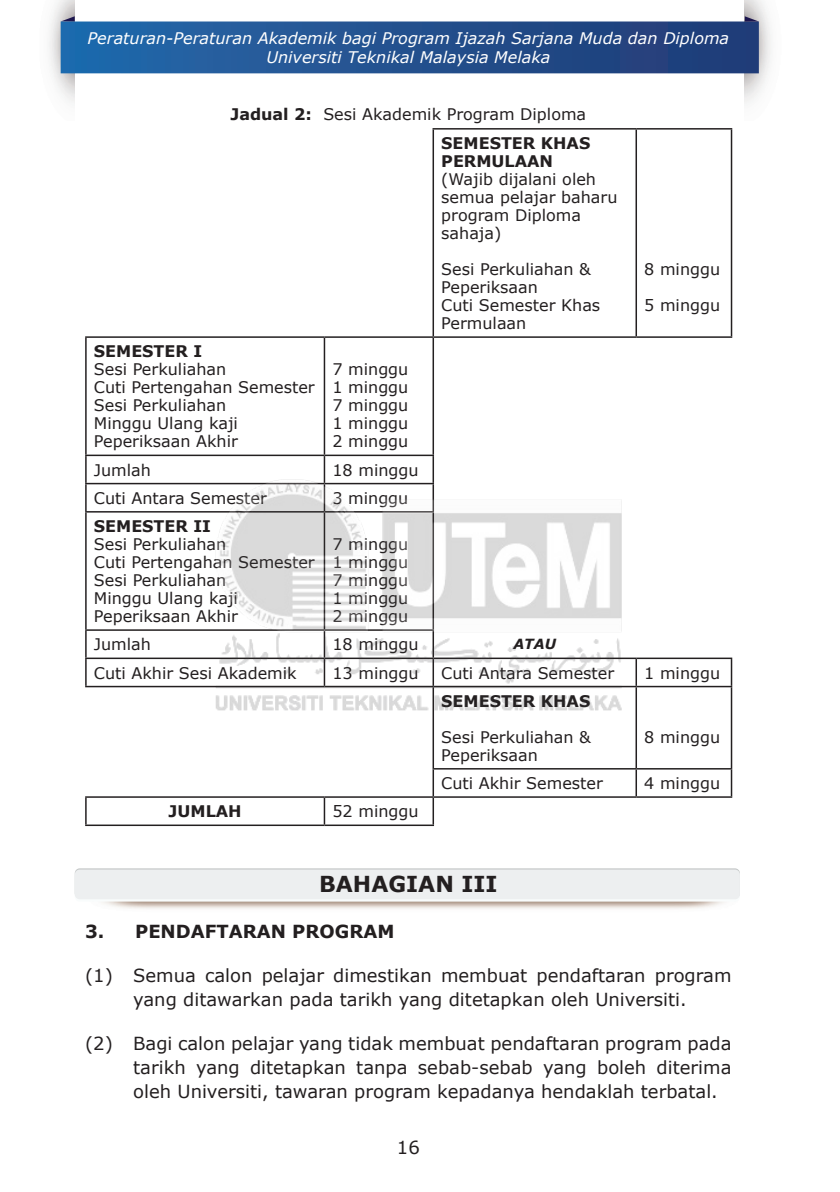
<style>
.page{position:relative;width:840px;height:1192px;background:#fff}
.page>*{position:absolute;margin:0;border:0;box-sizing:border-box;transform-origin:0 0}
.t1{font:700 22px "Verdana";color:#231f20}
.t2{font:18px/24px "Verdana";color:#231f20;text-align:center}
.t3{font:700 18px "Verdana";color:#231f20}
.t4{font:16px/18px "Verdana";color:#231f20}
.t5{font:italic 16px/19.2px "Verdana";color:#fff;text-align:center}
.t6{font:700 16px "Verdana";color:#231f20}
.t7{font:italic 700 14px "Verdana";color:#231f20}
.s1{font-weight:700}
</style>
<div class="page">
<img style="left:49px;top:0;width:26px;height:103px">
<svg style="left:61px;top:16px;width:698px;height:57px;background:#366199"></svg>
<div style="left:75px;top:872px;width:665px;height:29px;background:#f9fcfc;border-radius:5px"></div>
<svg style="left:75px;top:868px;width:665px;height:30px"></svg>
<div style="left:75px;top:869px;width:665px;height:30px;background:#edeff0;border-radius:5px"></div>
<hr style="left:85px;top:336px;width:239px;height:2px;background:#231f20">
<hr style="left:85px;top:338px;width:2px;height:117px;background:#231f20">
<hr style="left:324px;top:336px;width:109px;height:2px;background:#231f20">
<hr style="left:324px;top:338px;width:1px;height:117px;background:#231f20">
<hr style="left:432px;top:338px;width:2px;height:117px;background:#231f20">
<hr style="left:85px;top:455px;width:239px;height:1px;background:#231f20">
<hr style="left:85px;top:456px;width:2px;height:27px;background:#231f20">
<hr style="left:324px;top:455px;width:110px;height:1px;background:#231f20">
<hr style="left:432px;top:456px;width:2px;height:27px;background:#231f20">
<hr style="left:85px;top:483px;width:239px;height:1px;background:#231f20">
<hr style="left:85px;top:484px;width:2px;height:27px;background:#231f20">
<svg style="left:324px;top:456px;width:1px;height:22px"></svg>
<hr style="left:85px;top:511px;width:239px;height:1px;background:#231f20">
<hr style="left:85px;top:512px;width:2px;height:117px;background:#231f20">
<hr style="left:85px;top:629px;width:239px;height:2px;background:#231f20">
<hr style="left:85px;top:631px;width:2px;height:26px;background:#231f20">
<hr style="left:85px;top:657px;width:239px;height:2px;background:#231f20">
<hr style="left:85px;top:659px;width:2px;height:27px;background:#231f20">
<hr style="left:433px;top:657px;width:203px;height:2px;background:#231f20">
<hr style="left:636px;top:657px;width:96px;height:2px;background:#231f20">
<hr style="left:635px;top:659px;width:2px;height:27px;background:#231f20">
<svg style="left:731px;top:659px;width:1px;height:27px"></svg>
<hr style="left:85px;top:686px;width:239px;height:1px;background:#231f20">
<hr style="left:433px;top:686px;width:203px;height:1px;background:#231f20">
<hr style="left:432px;top:687px;width:2px;height:81px;background:#231f20">
<hr style="left:636px;top:686px;width:96px;height:1px;background:#231f20">
<hr style="left:635px;top:687px;width:2px;height:81px;background:#231f20">
<hr style="left:731px;top:687px;width:1px;height:81px;background:#231f20">
<hr style="left:432px;top:768px;width:204px;height:1px;background:#231f20">
<hr style="left:432px;top:769px;width:2px;height:27px;background:#231f20">
<hr style="left:636px;top:768px;width:96px;height:1px;background:#231f20">
<hr style="left:635px;top:769px;width:2px;height:27px;background:#231f20">
<svg style="left:731px;top:769px;width:1px;height:27px"></svg>
<hr style="left:85px;top:796px;width:239px;height:2px;background:#231f20">
<hr style="left:85px;top:798px;width:2px;height:26px;background:#231f20">
<hr style="left:324px;top:796px;width:109px;height:2px;background:#231f20">
<svg style="left:324px;top:798px;width:1px;height:26px"></svg>
<hr style="left:433px;top:796px;width:203px;height:2px;background:#231f20">
<hr style="left:432px;top:798px;width:2px;height:26px;background:#231f20">
<hr style="left:636px;top:796px;width:96px;height:2px;background:#231f20">
<hr style="left:85px;top:824px;width:239px;height:2px;background:#231f20">
<hr style="left:324px;top:824px;width:110px;height:2px;background:#231f20">
<hr style="left:432px;top:128px;width:204px;height:2px;background:#231f20">
<hr style="left:432px;top:130px;width:2px;height:206px;background:#231f20">
<hr style="left:636px;top:128px;width:96px;height:2px;background:#231f20">
<hr style="left:635px;top:130px;width:2px;height:206px;background:#231f20">
<hr style="left:731px;top:130px;width:1px;height:206px;background:#231f20">
<hr style="left:433px;top:336px;width:203px;height:2px;background:#231f20">
<hr style="left:636px;top:336px;width:96px;height:2px;background:#231f20">
<img style="left:210px;top:478px;width:420px;height:236px">
<p class="t5" style="left:88px;top:28px;width:643px">Peraturan-Peraturan Akademik bagi Program Ijazah Sarjana Muda dan Diploma<br>Universiti Teknikal Malaysia Melaka</p>
<p class="t4" style="left:230px;top:100px;width:361px;line-height:29px;text-align:right"><span class="s1">Jadual 2:</span> Sesi Akademik Program Diploma<br><span class="s1">SEMESTER KHAS</span></p>
<p class="t6" style="left:441px;top:150px;width:113px">PERMULAAN</p>
<p class="t4" style="left:441px;top:170px;width:178px">(Wajib dijalani oleh semua pelajar baharu program Diploma sahaja)</p>
<p class="t4" style="left:441px;top:260px;width:161px">Sesi Perkuliahan &amp;<br>Peperiksaan<br>Cuti Semester Khas<br>Permulaan</p>
<p class="t4" style="left:644px;top:260px;width:77px">8 minggu</p>
<p class="t4" style="left:644px;top:296px;width:77px">5 minggu</p>
<p class="t6" style="left:94px;top:340px;width:110px">SEMESTER I</p>
<p class="t4" style="left:94px;top:360px;width:222px">Sesi Perkuliahan<br>Cuti Pertengahan Semester<br>Sesi Perkuliahan<br>Minggu Ulang kaji<br>Peperiksaan Akhir</p>
<p class="t4" style="left:332px;top:360px;width:77px;text-align:justify">7 minggu 1 minggu 7 minggu 1 minggu 2 minggu</p>
<p class="t4" style="left:94px;top:461px;width:59px">Jumlah</p>
<p class="t4" style="left:332px;top:461px;width:88px">18 minggu</p>
<p class="t4" style="left:94px;top:489px;width:174px">Cuti Antara Semester</p>
<p class="t4" style="left:332px;top:489px;width:77px">3 minggu</p>
<p class="t6" style="left:94px;top:515px;width:119px">SEMESTER II</p>
<p class="t4" style="left:94px;top:535px;width:222px">Sesi Perkuliahan<br>Cuti Pertengahan Semester<br>Sesi Perkuliahan<br>Minggu Ulang kaji<br>Peperiksaan Akhir</p>
<p class="t4" style="left:332px;top:535px;width:77px;text-align:justify">7 minggu 1 minggu 7 minggu 1 minggu 2 minggu</p>
<p class="t4" style="left:94px;top:635px;width:59px">Jumlah</p>
<p class="t4" style="left:332px;top:635px;width:88px">18 minggu</p>
<p class="t7" style="left:513px;top:634px;width:44px">ATAU</p>
<p class="t4" style="left:94px;top:663px;width:204px">Cuti Akhir Sesi Akademik</p>
<p class="t4" style="left:332px;top:663px;width:88px">13 minggu</p>
<p class="t4" style="left:441px;top:663px;width:174px">Cuti Antara Semester</p>
<p class="t4" style="left:644px;top:663px;width:77px">1 minggu</p>
<p class="t6" style="left:441px;top:690px;width:151px">SEMESTER KHAS</p>
<p class="t4" style="left:441px;top:728px;width:151px">Sesi Perkuliahan &amp;<br>Peperiksaan</p>
<p class="t4" style="left:644px;top:728px;width:77px">8 minggu</p>
<p class="t4" style="left:441px;top:774px;width:163px">Cuti Akhir Semester</p>
<p class="t4" style="left:644px;top:774px;width:77px">4 minggu</p>
<p class="t6" style="left:169px;top:800px;width:75px">JUMLAH</p>
<p class="t4" style="left:332px;top:802px;width:88px">52 minggu</p>
<h1 class="t1" style="left:319px;top:869px;width:180px">BAHAGIAN III</h1>
<p class="t3" style="left:85px;top:919px;width:311px">3. PENDAFTARAN PROGRAM</p>
<p class="t2" style="left:85px;top:963px;width:648px">(1) Semua calon pelajar dimestikan membuat pendaftaran program yang ditawarkan pada tarikh yang ditetapkan oleh Universiti.</p>
<p class="t2" style="left:133px;top:1031px;width:600px;text-align:justify;text-indent:-48px">(2) Bagi calon pelajar yang tidak membuat pendaftaran program pada tarikh yang ditetapkan tanpa sebab-sebab yang boleh diterima oleh Universiti, tawaran program kepadanya hendaklah terbatal.</p>
<p class="t2" style="left:397px;top:1135px;width:24px">16</p>
</div>
